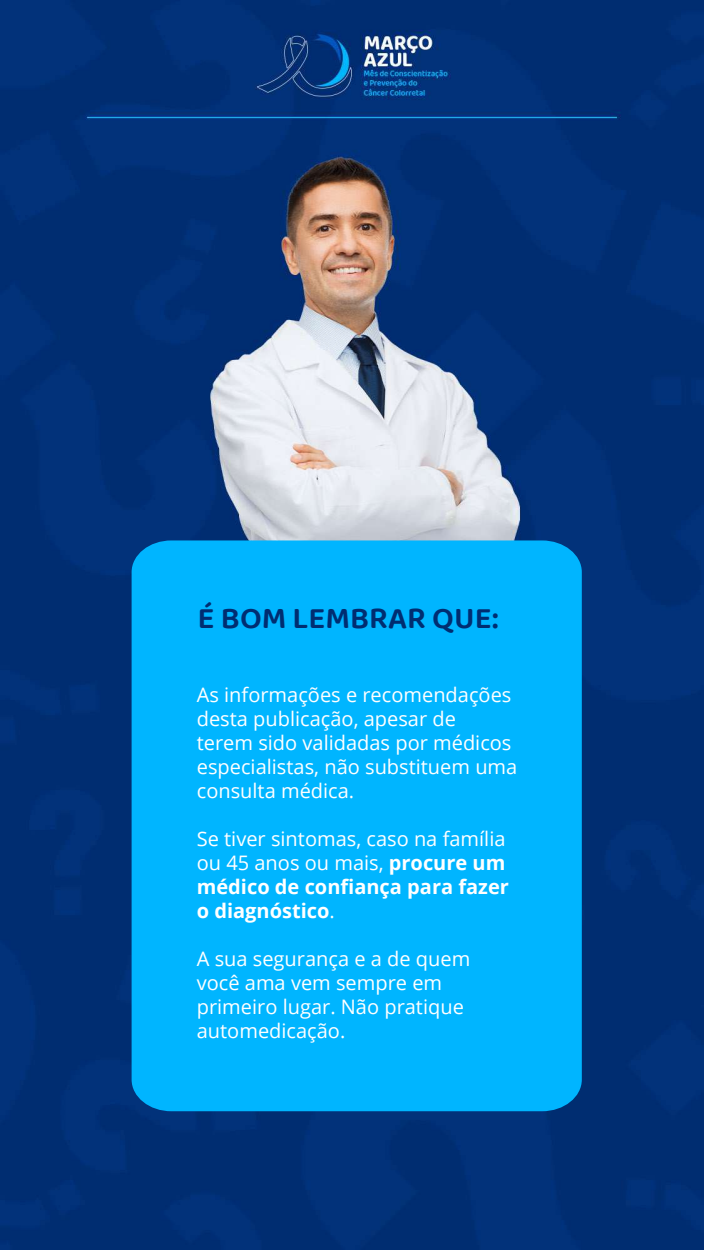
<style>
.page{position:relative;width:704px;height:1250px;background:#fff}
.page>*{position:absolute;margin:0;border:0;box-sizing:border-box;transform-origin:0 0}
.t1{font:600 31.25px "Baloo 2";color:#002d71}
.t2{font:20px/24px "Open Sans";color:#fff}
.t3{font:700 20px/24px "Open Sans";color:#fff}
.s1{font-weight:400}
</style>
<div class="page">
<img style="left:0;top:0;width:703px;height:1250px">
<div style="left:131px;top:540px;width:450px;height:571px;background:#00b5ff"></div>
<h1 class="t1" style="left:197px;top:595px;width:302px">É BOM LEMBRAR QUE:</h1>
<p class="t2" style="left:197px;top:682px;width:322px">As informações e recomendações desta publicação, apesar de<br>terem sido validadas por médicos especialistas, não substituem uma consulta médica.</p>
<p class="t3" style="left:197px;top:826px;width:313px"><span class="s1">Se tiver sintomas, caso na família ou 45 anos ou mais,</span> procure um médico de confiança para fazer o diagnóstico<span class="s1">.</span></p>
<p class="t2" style="left:197px;top:946px;width:275px">A sua segurança e a de quem você ama vem sempre em primeiro lugar. Não pratique automedicação.</p>
</div>
